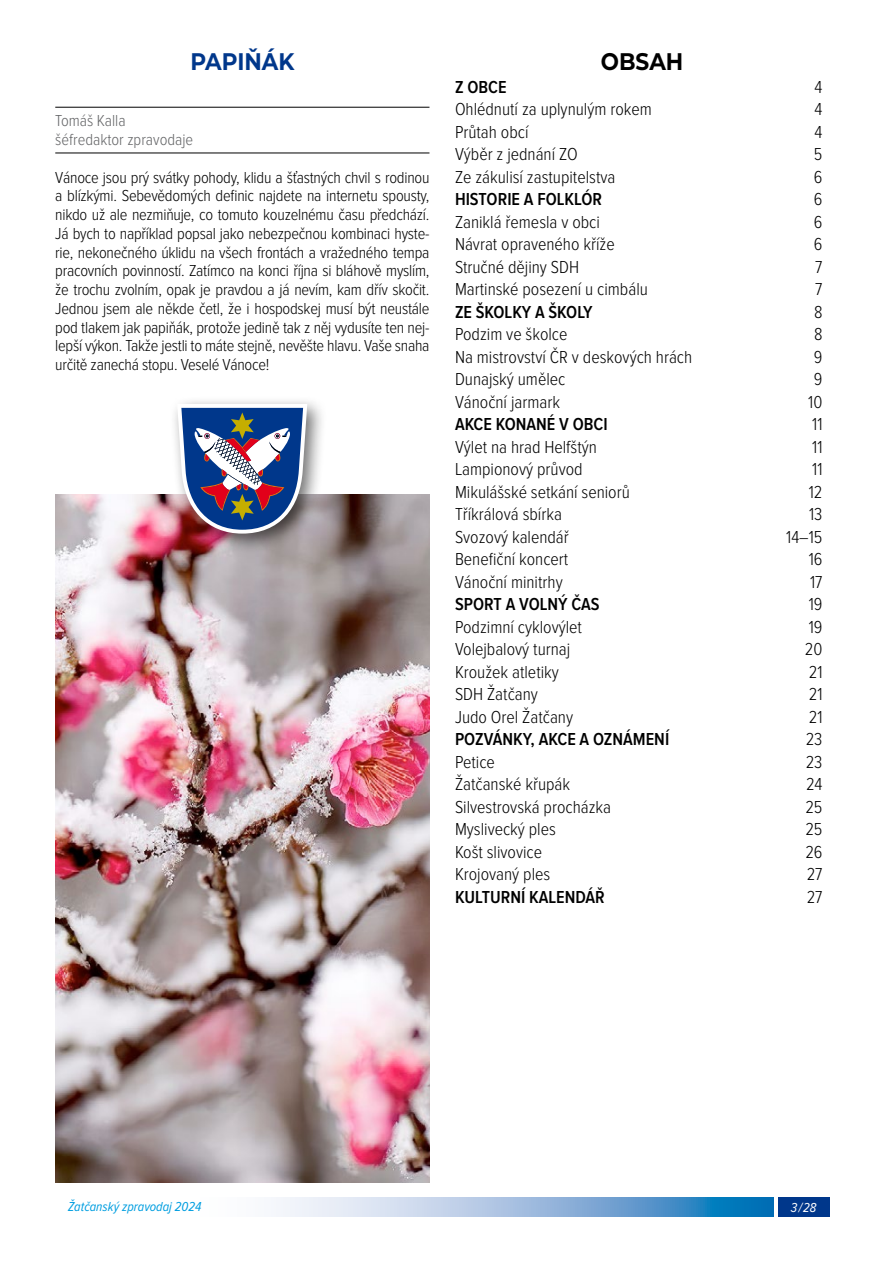
<style>
.page{position:relative;width:893px;height:1263px;background:#fff}
.page>*{position:absolute;margin:0;border:0;box-sizing:border-box;transform-origin:0 0}
.t1{font:700 24px "Montserrat";color:#00378b;scale:.9 1}
.t2{font:700 24px "Montserrat";color:#000;scale:.9 1}
.t3{font:300 18px "Proxima Nova Cond";color:#000}
.t4{font:600 18px "Proxima Nova Cond";color:#000}
.t5{font:300 16.5px/18.8px "Proxima Nova Cond";letter-spacing:-.015em;color:#000;text-align:justify}
.t6{font:300 16.5px "Proxima Nova Cond";color:#646567}
.t7{font:italic 13.5px "Proxima Nova Cond";color:#009ee0}
.t8{font:italic 13.5px "Proxima Nova Cond";color:#fff}
</style>
<div class="page">
<div style="left:778px;top:1197px;width:51px;height:19px;background:#00378b"></div>
<svg style="left:276px;top:1197px;width:498px;height:19px"></svg>
<hr style="left:55px;top:107px;width:374px;height:1px;background:#000">
<hr style="left:55px;top:153px;width:374px;height:1px;background:#000">
<img style="left:55px;top:495px;width:374px;height:687px">
<div style="left:170px;top:396px;width:157px;height:157px;background:#000;opacity:.55"></div>
<img style="left:172px;top:399px;width:140px;height:139px">
<p class="t1" style="left:190px;top:44px;width:117px">PAPIŇÁK</p>
<p class="t6" style="left:55px;top:113px;width:72px">Tomáš Kalla</p>
<p class="t6" style="left:55px;top:132px;width:139px">šéfredaktor zpravodaje</p>
<p class="t5" style="left:55px;top:168px;width:376px">Vánoce jsou prý svátky pohody, klidu a šťastných chvil s rodinou a blízkými. Sebevědomých definic najdete na internetu spousty, nikdo už ale nezmiňuje, co tomuto kouzelnému času předchází.<br>Já bych to například popsal jako nebezpečnou kombinaci hyste&shy;rie, nekonečného úklidu na všech frontách a vražedného tempa pracovních povinností. Zatímco na konci října si bláhově myslím, že trochu zvolním, opak je pravdou a já nevím, kam dřív skočit.<br>Jednou jsem ale někde četl, že i hospodskej musí být neustále pod tlakem jak papiňák, protože jedině tak z něj vydusíte ten nej&shy;lepší výkon. Takže jestli to máte stejně, nevěšte hlavu. Vaše snaha určitě zanechá stopu. Veselé Vánoce!</p>
<p class="t2" style="left:601px;top:44px;width:93px">OBSAH</p>
<p class="t4" style="left:455px;top:78px;width:53px">Z OBCE</p>
<p class="t3" style="left:815px;top:78px;width:9px">4</p>
<p class="t3" style="left:455px;top:101px;width:198px">Ohlédnutí za uplynulým rokem</p>
<p class="t3" style="left:815px;top:101px;width:9px">4</p>
<p class="t3" style="left:455px;top:123px;width:75px">Průtah obcí</p>
<p class="t3" style="left:815px;top:123px;width:9px">4</p>
<p class="t3" style="left:455px;top:146px;width:124px">Výběr z jednání ZO</p>
<p class="t3" style="left:814px;top:146px;width:10px">5</p>
<p class="t3" style="left:455px;top:168px;width:162px">Ze zákulisí zastupitelstva</p>
<p class="t3" style="left:814px;top:168px;width:10px">6</p>
<p class="t4" style="left:455px;top:191px;width:149px">HISTORIE A FOLKLÓR</p>
<p class="t3" style="left:814px;top:191px;width:10px">6</p>
<p class="t3" style="left:455px;top:213px;width:146px">Zaniklá řemesla v obci</p>
<p class="t3" style="left:814px;top:213px;width:10px">6</p>
<p class="t3" style="left:455px;top:236px;width:161px">Návrat opraveného kříže</p>
<p class="t3" style="left:814px;top:236px;width:10px">6</p>
<p class="t3" style="left:455px;top:258px;width:126px">Stručné dějiny SDH</p>
<p class="t3" style="left:815px;top:258px;width:9px">7</p>
<p class="t3" style="left:455px;top:281px;width:194px">Martinské posezení u cimbálu</p>
<p class="t3" style="left:815px;top:281px;width:9px">7</p>
<p class="t4" style="left:455px;top:303px;width:139px">ZE ŠKOLKY A ŠKOLY</p>
<p class="t3" style="left:814px;top:303px;width:10px">8</p>
<p class="t3" style="left:455px;top:326px;width:114px">Podzim ve školce</p>
<p class="t3" style="left:814px;top:326px;width:10px">8</p>
<p class="t3" style="left:455px;top:348px;width:239px">Na mistrovství ČR v deskových hrách</p>
<p class="t3" style="left:814px;top:348px;width:10px">9</p>
<p class="t3" style="left:455px;top:371px;width:112px">Dunajský umělec</p>
<p class="t3" style="left:814px;top:371px;width:10px">9</p>
<p class="t3" style="left:455px;top:393px;width:107px">Vánoční jarmark</p>
<p class="t3" style="left:808px;top:393px;width:16px">10</p>
<p class="t4" style="left:455px;top:416px;width:154px">AKCE KONANÉ V OBCI</p>
<p class="t3" style="left:812px;top:416px;width:12px">11</p>
<p class="t3" style="left:455px;top:438px;width:143px">Výlet na hrad Helfštýn</p>
<p class="t3" style="left:812px;top:438px;width:12px">11</p>
<p class="t3" style="left:455px;top:461px;width:129px">Lampionový průvod</p>
<p class="t3" style="left:812px;top:461px;width:12px">11</p>
<p class="t3" style="left:455px;top:483px;width:176px">Mikulášské setkání seniorů</p>
<p class="t3" style="left:809px;top:483px;width:15px">12</p>
<p class="t3" style="left:455px;top:506px;width:108px">Tříkrálová sbírka</p>
<p class="t3" style="left:809px;top:506px;width:15px">13</p>
<p class="t3" style="left:455px;top:528px;width:115px">Svozový kalendář</p>
<p class="t3" style="left:786px;top:528px;width:38px">14–15</p>
<p class="t3" style="left:455px;top:551px;width:115px">Benefiční koncert</p>
<p class="t3" style="left:809px;top:551px;width:15px">16</p>
<p class="t3" style="left:455px;top:573px;width:109px">Vánoční minitrhy</p>
<p class="t3" style="left:810px;top:573px;width:14px">17</p>
<p class="t4" style="left:455px;top:596px;width:146px">SPORT A VOLNÝ ČAS</p>
<p class="t3" style="left:809px;top:596px;width:15px">19</p>
<p class="t3" style="left:455px;top:618px;width:129px">Podzimní cyklovýlet</p>
<p class="t3" style="left:809px;top:618px;width:15px">19</p>
<p class="t3" style="left:455px;top:641px;width:117px">Volejbalový turnaj</p>
<p class="t3" style="left:805px;top:641px;width:19px">20</p>
<p class="t3" style="left:455px;top:663px;width:105px">Kroužek atletiky</p>
<p class="t3" style="left:809px;top:663px;width:15px">21</p>
<p class="t3" style="left:455px;top:686px;width:84px">SDH Žatčany</p>
<p class="t3" style="left:809px;top:686px;width:15px">21</p>
<p class="t3" style="left:455px;top:708px;width:120px">Judo Orel Žatčany</p>
<p class="t3" style="left:809px;top:708px;width:15px">21</p>
<p class="t4" style="left:455px;top:731px;width:216px">POZVÁNKY, AKCE A OZNÁMENÍ</p>
<p class="t3" style="left:806px;top:731px;width:18px">23</p>
<p class="t3" style="left:455px;top:753px;width:41px">Petice</p>
<p class="t3" style="left:806px;top:753px;width:18px">23</p>
<p class="t3" style="left:455px;top:776px;width:117px">Žatčanské křupák</p>
<p class="t3" style="left:806px;top:776px;width:18px">24</p>
<p class="t3" style="left:455px;top:798px;width:158px">Silvestrovská procházka</p>
<p class="t3" style="left:805px;top:798px;width:19px">25</p>
<p class="t3" style="left:455px;top:821px;width:102px">Myslivecký ples</p>
<p class="t3" style="left:805px;top:821px;width:19px">25</p>
<p class="t3" style="left:455px;top:843px;width:89px">Košt slivovice</p>
<p class="t3" style="left:805px;top:843px;width:19px">26</p>
<p class="t3" style="left:455px;top:866px;width:97px">Krojovaný ples</p>
<p class="t3" style="left:807px;top:866px;width:17px">27</p>
<p class="t4" style="left:455px;top:888px;width:151px">KULTURNÍ KALENDÁŘ</p>
<p class="t3" style="left:807px;top:888px;width:17px">27</p>
<p class="t7" style="left:68px;top:1200px;width:135px">Žatčanský zpravodaj 2024</p>
<p class="t8" style="left:791px;top:1201px;width:27px">3/28</p>
</div>
